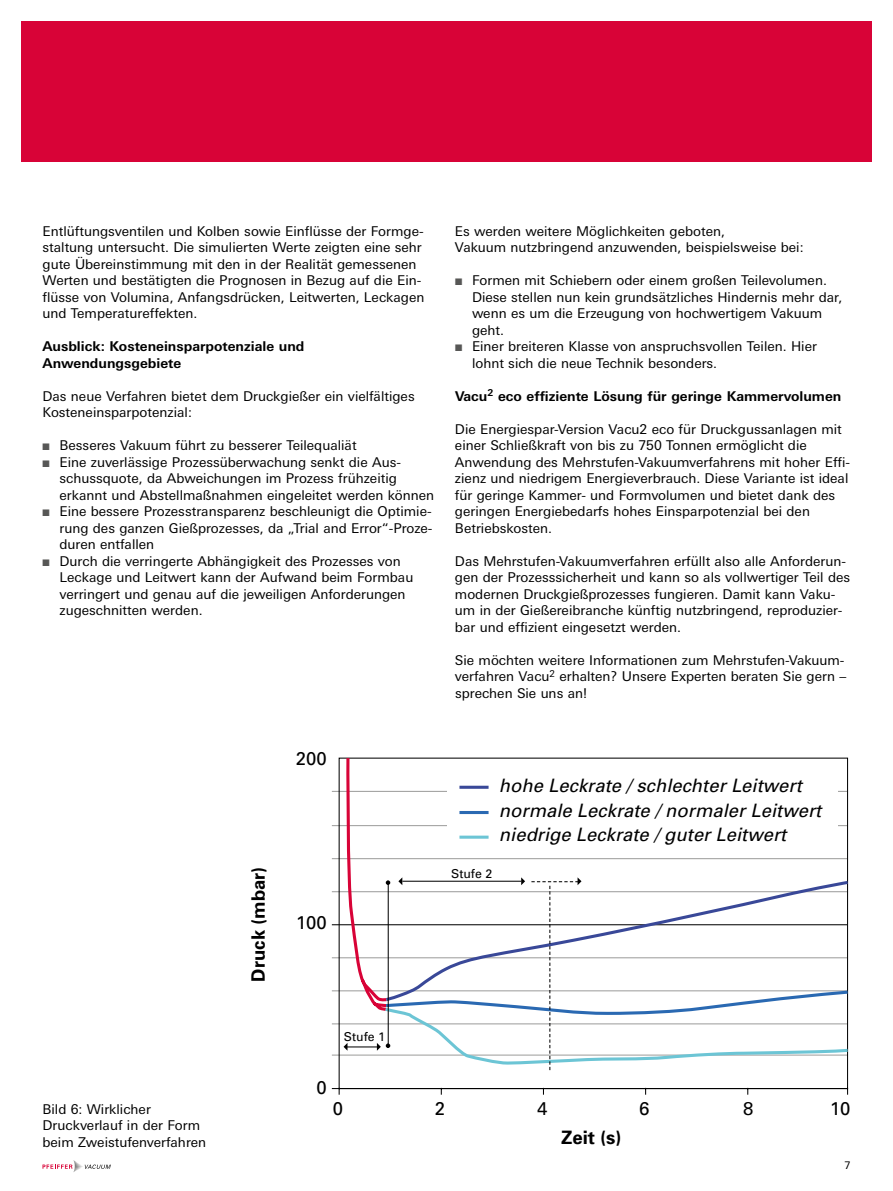
<style>
.page{position:relative;width:893px;height:1191px;background:#fff}
.page>*{position:absolute;margin:0;border:0;box-sizing:border-box;transform-origin:0 0}
.t1{font:italic 18.45px/24.6px "Univers";color:#000}
.t2{font:700 18.45px "Univers";color:#000}
.t3{font:18.45px "Univers";color:#000}
.t4{font:13.5px/16.5px "Univers Next W1 G";color:#000}
.t5{font:700 13.5px/16.5px "Univers Next W1 G";color:#000}
.t6{font:12.3px "Univers";color:#000}
.t7{font:10.5px "Univers Next W1 G";color:#000}
.s1{color:#575756}
</style>
<div class="page">
<svg style="left:43px;top:1160px;width:68px;height:12px"></svg>
<div style="left:21px;top:21px;width:851px;height:141px;background:#d80337"></div>
<svg style="left:331px;top:757px;width:518px;height:338px"></svg>
<svg style="left:344px;top:757px;width:505px;height:315px"></svg>
<p class="t4" style="left:43px;top:222px;width:383px">Entlüftungsventilen und Kolben sowie Einflüsse der Formge&shy;staltung untersucht. Die simulierten Werte zeigten eine sehr gute Übereinstimmung mit den in der Realität gemessenen Werten und bestätigten die Prognosen in Bezug auf die Ein&shy;flüsse von Volumina, Anfangsdrücken, Leitwerten, Leckagen und Temperatureffekten.</p>
<p class="t5" style="left:43px;top:338px;width:264px">Ausblick: Kosteneinsparpotenziale und<br>Anwendungsgebiete</p>
<p class="t4" style="left:43px;top:387px;width:374px">Das neue Verfahren bietet dem Druckgießer ein vielfältiges<br>Kosteneinsparpotenzial:</p>
<p class="t4" style="left:43px;top:437px;width:316px"><span class="s1">■</span> Besseres Vakuum führt zu besserer Teilequaliät</p>
<p class="t4" style="left:60px;top:453px;width:376px;text-indent:-17px"><span class="s1">■</span> Eine zuverlässige Prozessüberwachung senkt die Aus&shy;schussquote, da Abweichungen im Prozess frühzeitig erkannt und Abstellmaßnahmen eingeleitet werden können</p>
<p class="t4" style="left:60px;top:503px;width:375px;text-align:justify;text-indent:-17px"><span class="s1">■</span> Eine bessere Prozesstransparenz beschleunigt die Optimie&shy;rung des ganzen Gießprozesses, da „Trial and Error“-Proze&shy;duren entfallen</p>
<p class="t4" style="left:60px;top:552px;width:355px;text-indent:-17px"><span class="s1">■</span> Durch die verringerte Abhängigkeit des Prozesses von Leckage und Leitwert kann der Aufwand beim Formbau verringert und genau auf die jeweiligen Anforderungen zugeschnitten werden.</p>
<p class="t4" style="left:455px;top:222px;width:350px">Es werden weitere Möglichkeiten geboten,<br>Vakuum nutzbringend anzuwenden, beispielsweise bei:</p>
<p class="t4" style="left:472px;top:272px;width:372px;text-indent:-17px"><span class="s1">■</span> Formen mit Schiebern oder einem großen Teilevolumen.<br>Diese stellen nun kein grundsätzliches Hindernis mehr dar, wenn es um die Erzeugung von hochwertigem Vakuum geht.</p>
<p class="t4" style="left:472px;top:338px;width:346px;text-indent:-17px"><span class="s1">■</span> Einer breiteren Klasse von anspruchsvollen Teilen. Hier lohnt sich die neue Technik besonders.</p>
<p class="t5" style="left:455px;top:387px;width:388px">Vacu<sup>2</sup> eco effiziente Lösung für geringe Kammervolumen</p>
<p class="t4" style="left:455px;top:420px;width:397px">Die Energiespar-Version Vacu2 eco für Druckgussanlagen mit einer Schließkraft von bis zu 750 Tonnen ermöglicht die Anwendung des Mehrstufen-Vakuumverfahrens mit hoher Effi&shy;zienz und niedrigem Energieverbrauch. Diese Variante ist ideal für geringe Kammer- und Formvolumen und bietet dank des geringen Energiebedarfs hohes Einsparpotenzial bei den Betriebskosten.</p>
<p class="t4" style="left:455px;top:552px;width:397px">Das Mehrstufen-Vakuumverfahren erfüllt also alle Anforderun&shy;gen der Prozesssicherheit und kann so als vollwertiger Teil des modernen Druckgießprozesses fungieren. Damit kann Vaku&shy;um in der Gießereibranche künftig nutzbringend, reproduzier&shy;bar und effizient eingesetzt werden.</p>
<p class="t4" style="left:455px;top:651px;width:393px">Sie möchten weitere Informationen zum Mehrstufen-Vakuum&shy;verfahren Vacu<sup>2</sup> erhalten? Unsere Experten beraten Sie gern – sprechen Sie uns an!</p>
<h1 class="t3" style="left:296px;top:748px;width:32px">200</h1>
<h1 class="t2" style="left:247px;top:981px;width:116px;rotate:-90deg">Druck (mbar)</h1>
<h1 class="t3" style="left:296px;top:912px;width:32px">100</h1>
<h1 class="t3" style="left:316px;top:1076px;width:12px">0</h1>
<p class="t6" style="left:344px;top:1029px;width:43px">Stufe 1</p>
<h1 class="t1" style="left:499px;top:773px;width:324px">hohe Leckrate / schlechter Leitwert normale Leckrate / normaler Leitwert niedrige Leckrate / guter Leitwert</h1>
<p class="t6" style="left:451px;top:866px;width:43px">Stufe 2</p>
<p class="t4" style="left:43px;top:1100px;width:165px">Bild 6: Wirklicher<br>Druckverlauf in der Form beim Zweistufenverfahren</p>
<h1 class="t3" style="left:333px;top:1097px;width:12px">0</h1>
<h1 class="t3" style="left:435px;top:1097px;width:12px">2</h1>
<h1 class="t3" style="left:537px;top:1097px;width:12px">4</h1>
<h1 class="t3" style="left:639px;top:1097px;width:12px">6</h1>
<h1 class="t3" style="left:743px;top:1097px;width:12px">8</h1>
<h1 class="t3" style="left:830px;top:1097px;width:22px">10</h1>
<h1 class="t2" style="left:561px;top:1126px;width:62px">Zeit (s)</h1>
<p class="t7" style="left:844px;top:1159px;width:8px">7</p>
</div>
